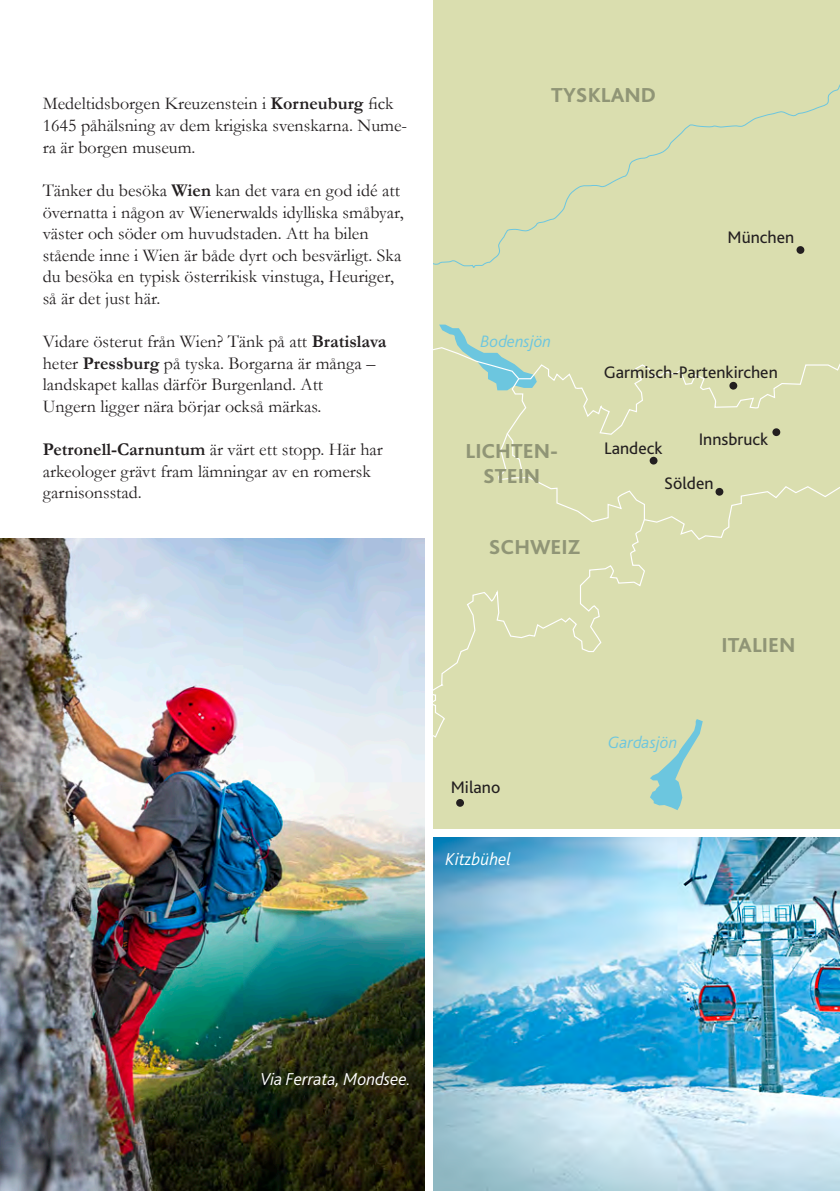
<style>
.page{position:relative;width:840px;height:1191px;background:#fff}
.page>*{position:absolute;margin:0;border:0;box-sizing:border-box;transform-origin:0 0}
.t1{font:800 21.2px/25.4px "Bliss 2";color:#909576;text-align:center}
.t2{font:18px/21.6px "Garamond";color:#231f20}
.t3{font:italic 300 18px "Bliss 2";color:#fff}
.t4{font:17.4px "Bliss 2";color:#231f20}
.t5{font:italic 300 17.2px "Bliss 2";color:#6cc6df}
.s1{font-weight:700}
</style>
<div class="page">
<div style="left:433px;top:0;width:406px;height:829px;background:#dadeaf"></div>
<svg style="left:505px;top:86px;width:334px;height:454px"></svg>
<svg style="left:795px;top:246px;width:9px;height:8px"></svg>
<svg style="left:455px;top:799px;width:9px;height:8px"></svg>
<svg style="left:771px;top:428px;width:9px;height:8px"></svg>
<div style="left:715px;top:488px;width:8px;height:8px;background:#231f20;border-radius:50%"></div>
<svg style="left:649px;top:456px;width:8px;height:9px"></svg>
<svg style="left:728px;top:382px;width:9px;height:8px"></svg>
<svg style="left:433px;top:518px;width:212px;height:220px"></svg>
<svg style="left:498px;top:432px;width:22px;height:48px"></svg>
<svg style="left:650px;top:719px;width:52px;height:91px"></svg>
<svg style="left:433px;top:324px;width:103px;height:66px"></svg>
<img style="left:433px;top:837px;width:406px;height:354px">
<img style="left:0;top:539px;width:424px;height:652px">
<p class="t2" style="left:43px;top:93px;width:366px">Medeltidsborgen Kreuzenstein i <span class="s1">Korneuburg</span> fick<br>1645 påhälsning av dem krigiska svenskarna. Nume&shy;ra är borgen museum.</p>
<p class="t2" style="left:43px;top:179px;width:362px">Tänker du besöka <span class="s1">Wien</span> kan det vara en god idé att övernatta i någon av Wienerwalds idylliska småbyar, väster och söder om huvudstaden. Att ha bilen stående inne i Wien är både dyrt och besvärligt. Ska du besöka en typisk österrikisk vinstuga, Heuriger, så är det just här.</p>
<p class="t2" style="left:43px;top:330px;width:345px">Vidare österut från Wien? Tänk på att <span class="s1">Bratislava </span>heter <span class="s1">Pressburg</span> på tyska. Borgarna är många – landskapet kallas därför Burgenland. Att<br>Ungern ligger nära börjar också märkas.</p>
<p class="t2" style="left:43px;top:438px;width:341px"><span class="s1">Petronell-Carnuntum</span> är värt ett stopp. Här har arkeologer grävt fram lämningar av en romersk garnisonsstad.</p>
<p class="t1" style="left:551px;top:82px;width:106px">TYSKLAND</p>
<p class="t5" style="left:480px;top:331px;width:72px">Bodensjön</p>
<p class="t4" style="left:727px;top:226px;width:68px">München</p>
<p class="t1" style="left:465px;top:437px;width:94px">LICHTEN-<br>STEIN</p>
<p class="t1" style="left:488px;top:533px;width:93px">SCHWEIZ</p>
<p class="t4" style="left:603px;top:361px;width:175px">Garmisch-Partenkirchen</p>
<p class="t4" style="left:698px;top:428px;width:71px">Innsbruck</p>
<p class="t4" style="left:663px;top:472px;width:51px">Sölden</p>
<p class="t4" style="left:603px;top:437px;width:60px">Landeck</p>
<p class="t4" style="left:450px;top:776px;width:51px">Milano</p>
<p class="t3" style="left:445px;top:848px;width:67px">Kitzbühel</p>
<p class="t5" style="left:607px;top:731px;width:71px">Gardasjön</p>
<p class="t1" style="left:721px;top:632px;width:75px">ITALIEN</p>
<p class="t3" style="left:260px;top:1068px;width:152px">Via Ferrata, Mondsee.</p>
</div>
